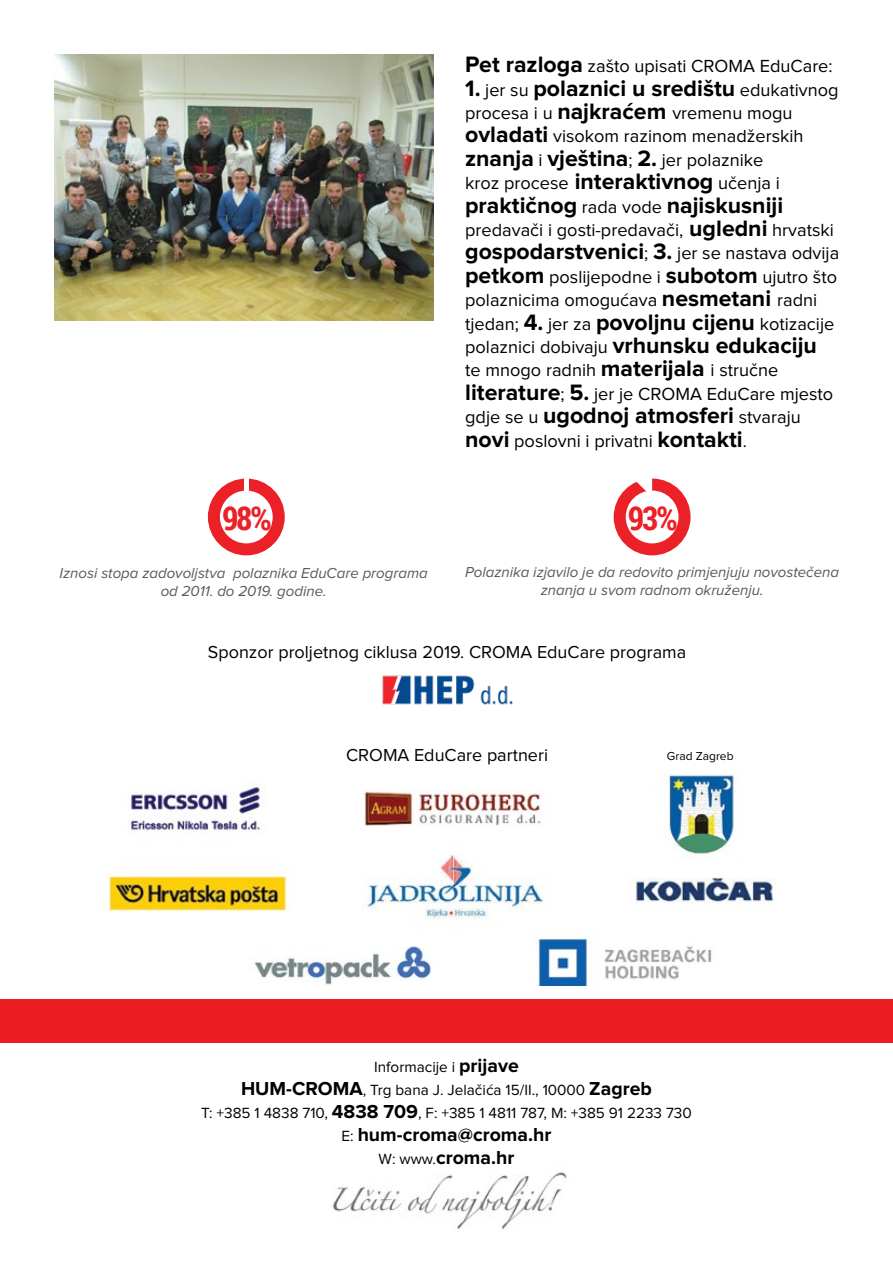
<style>
.page{position:relative;width:893px;height:1263px;background:#fff}
.page>*{position:absolute;margin:0;border:0;box-sizing:border-box;transform-origin:0 0}
.t1{font:700 33px "Roboto Condensed";color:#ec2127}
.t2{font:700 23.1px "Proxima Nova";color:#000}
.t3{font:700 19.5px/23.1px "Proxima Nova";color:#000;text-align:center}
.t4{font:18.15px/23.4px "Proxima Nova";color:#000}
.t5{font:18px "Proxima Nova";color:#000}
.t6{font:15.3px/23.1px "Proxima Nova";color:#000;text-align:center}
.t7{font:italic 15px/18px "Proxima Nova";color:#58595b;text-align:center}
.t8{font:12px "Proxima Nova";color:#000}
.s1{font-weight:700;font-size:23.1px}
.s2{font-weight:400;font-size:18.15px}
.s3{font-weight:700;font-size:19.5px}
.s4{font-weight:400;font-size:15.3px}
</style>
<div class="page">
<img style="left:107px;top:773px;width:669px;height:213px">
<img style="left:382px;top:675px;width:131px;height:30px">
<div style="left:0;top:999px;width:893px;height:44px;background:#ed1d24"></div>
<img style="left:332px;top:1172px;width:235px;height:58px">
<div style="left:208px;top:479px;width:77px;height:76px;border:12px solid #ec2127;border-radius:50%"></div>
<hr style="left:244px;top:474px;width:4px;height:22px;background:#fff">
<div style="left:614px;top:479px;width:76px;height:76px;border:12px solid #ec2127;border-radius:50%"></div>
<svg style="left:630px;top:479px;width:22px;height:18px"></svg>
<img style="left:54px;top:54px;width:379px;height:266px">
<p class="t4" style="left:465px;top:55px;width:369px"><span class="s1">Pet razloga</span> zašto upisati CROMA EduCare:</p>
<p class="t2" style="left:465px;top:77px;width:375px">1. <span class="s2">jer su</span> polaznici u središtu <span class="s2">edukativnog</span></p>
<p class="t4" style="left:465px;top:102px;width:340px">procesa i u <span class="s1">najkraćem</span> vremenu mogu <span class="s1">ovladati</span> visokom razinom menadžerskih</p>
<p class="t2" style="left:465px;top:148px;width:300px">znanja <span class="s2">i</span> vještina<span class="s2">;</span> 2. <span class="s2">jer polaznike</span></p>
<p class="t4" style="left:465px;top:172px;width:316px">kroz procese <span class="s1">interaktivnog</span> učenja i</p>
<p class="t2" style="left:465px;top:194px;width:319px">praktičnog <span class="s2">rada vode</span> najiskusniji</p>
<p class="t4" style="left:465px;top:219px;width:376px">predavači i gosti-predavači, <span class="s1">ugledni</span> hrvatski <span class="s1">gospodarstvenici</span>; <span class="s1">3.</span> jer se nastava odvija <span class="s1">petkom</span> poslijepodne i <span class="s1">subotom</span> ujutro što polaznicima omogućava <span class="s1">nesmetani</span> radni tjedan; <span class="s1">4.</span> jer za <span class="s1">povoljnu cijenu</span> kotizacije polaznici dobivaju <span class="s1">vrhunsku edukaciju<br></span>te mnogo radnih <span class="s1">materijala</span> i stručne <span class="s1">literature</span>; <span class="s1">5.</span> jer je CROMA EduCare mjesto</p>
<p class="t2" style="left:465px;top:405px;width:337px"><span class="s2">gdje se u</span> ugodnoj atmosferi <span class="s2">stvaraju</span></p>
<p class="t4" style="left:465px;top:430px;width:283px"><span class="s1">novi</span> poslovni i privatni <span class="s1">kontakti</span>.</p>
<h1 class="t1" style="left:222px;top:495px;width:51px">98%</h1>
<h1 class="t1" style="left:628px;top:495px;width:51px">93%</h1>
<p class="t7" style="left:60px;top:564px;width:370px">Iznosi stopa zadovoljstva polaznika EduCare programa od 2011. do 2019. godine.</p>
<p class="t7" style="left:465px;top:563px;width:375px">Polaznika izjavilo je da redovito primjenjuju novostečena znanja u svom radnom okruženju.</p>
<p class="t5" style="left:208px;top:644px;width:480px">Sponzor proljetnog ciklusa 2019. CROMA EduCare programa</p>
<p class="t5" style="left:346px;top:747px;width:203px">CROMA EduCare partneri</p>
<p class="t8" style="left:667px;top:750px;width:68px">Grad Zagreb</p>
<p class="t6" style="left:201px;top:1056px;width:492px">Informacije i <span class="s3">prijave<br>HUM-CROMA</span>, Trg bana J. Jelačića 15/II., 10000 <span class="s3">Zagreb<br></span>T: +385 1 4838 710, <span class="s3">4838 709</span>, F: +385 1 4811 787, M: +385 91 2233 730</p>
<p class="t3" style="left:342px;top:1124px;width:211px"><span class="s4">E:</span> hum-croma@croma.hr<br><span class="s4">W: www.</span>croma.hr</p>
</div>
